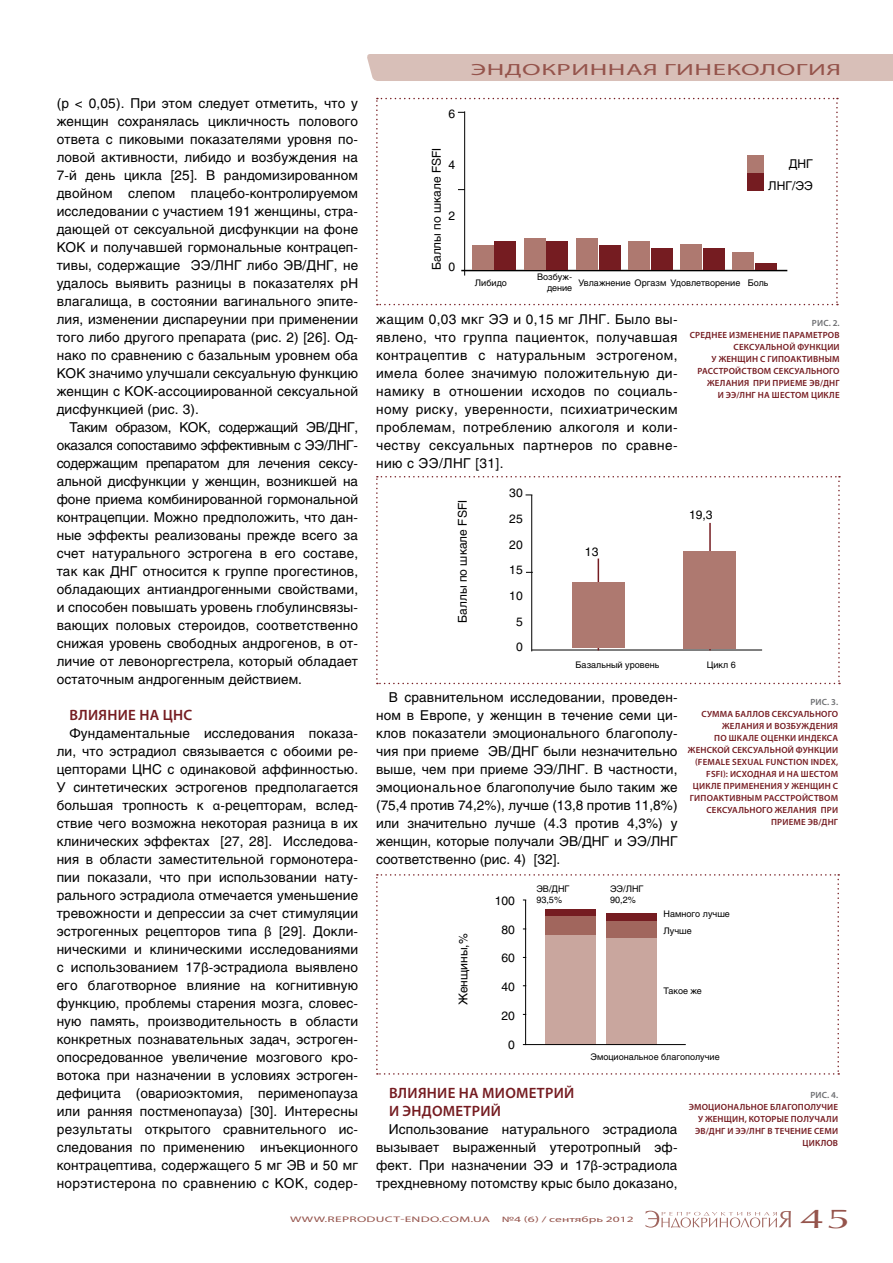
<style>
.page{position:relative;width:893px;height:1263px;background:#fff}
.page>*{position:absolute;margin:0;border:0;box-sizing:border-box;transform-origin:0 0}
.t1{font:27px "AG Opus High Resolution";color:#95544c;scale:1.67 1}
.t2{font:16.2px "Myriad Pro";letter-spacing:.02em;color:#95544c;scale:1.67 1}
.t3{font:600 15px/18px "Myriad Pro";letter-spacing:.02em;color:#751c21}
.t4{font:13.5px/18px "Helios";letter-spacing:.01em;color:#000;text-align:justify}
.t5{font:12px/25.7px "Helios";color:#000;text-align:center}
.t6{font:600 9px "Myriad Pro";letter-spacing:.02em;color:#751c21}
.t7{font:9px/10.8px "Helios";color:#000}
.t8{font:600 9px "Myriad Pro";color:#6d6e71}
.t9{font:8.1px "Myriad Pro";letter-spacing:.02em;color:#95544c;scale:1.67 1}
.t10{font:8.1px "Myriad Pro";color:#95544c;scale:1.67 1}
.s1{font-family:"Myriad Pro"}
</style>
<div class="page">
<svg style="left:645px;top:1211px;width:146px;height:17px"></svg>
<div style="left:367px;top:54px;width:526px;height:27px;background:#d8bfb8"></div>
<svg style="left:376px;top:874px;width:463px;height:201px"></svg>
<svg style="left:376px;top:98px;width:462px;height:207px"></svg>
<svg style="left:376px;top:476px;width:464px;height:208px"></svg>
<p class="t4" style="left:57px;top:94px;width:303px">(р &lt; 0,05). При этом следует отметить, что у женщин сохранялась цикличность полового ответа с пиковыми показателями уровня по&shy;ловой активности, либидо и возбуждения на 7-й день цикла [25]. В рандомизированном двойном слепом плацебо-контролируемом исследовании с участием 191 женщины, стра&shy;дающей от сексуальной дисфункции на фоне КОК и получавшей гормональные контрацеп&shy;тивы, содержащие ЭЭ/ЛНГ либо ЭВ/ДНГ, не удалось выявить разницы в показателях рН влагалища, в состоянии вагинального эпите&shy;лия, изменении диспареунии при применении того либо другого препарата (рис. 2) [26]. Од&shy;нако по сравнению с базальным уровнем оба КОК значимо улучшали сексуальную функцию женщин с КОК-ассоциированной сексуальной дисфункцией (рис. 3).</p>
<p class="t4" style="left:57px;top:418px;width:303px;text-indent:13px">Таким образом, КОК, содержащий ЭВ/ДНГ, оказался сопоставимо эффективным с ЭЭ/ЛНГ&shy;содержащим препаратом для лечения сексу&shy;альной дисфункции у женщин, возникшей на фоне приема комбинированной гормональной контрацепции. Можно предположить, что дан&shy;ные эффекты реализованы прежде всего за счет натурального эстрогена в его составе, так как ДНГ относится к группе прогестинов, обладающих антиандрогенными свойствами, и способен повышать уровень глобулинсвязы&shy;вающих половых стероидов, соответственно снижая уровень свободных андрогенов, в от&shy;личие от левоноргестрела, который обладает остаточным андрогенным действием.</p>
<p class="t3" style="left:70px;top:706px;width:124px">ВЛИЯНИЕ НА ЦНС</p>
<p class="t4" style="left:57px;top:724px;width:303px;text-indent:13px">Фундаментальные исследования показа&shy;ли, что эстрадиол связывается с обоими ре&shy;цепторами ЦНС с одинаковой аффинностью.<br>У синтетических эстрогенов предполагается большая тропность к <span class="s1">Α</span>-рецепторам, вслед&shy;ствие чего возможна некоторая разница в их клинических эффектах [27, 28]. Исследова&shy;ния в области заместительной гормонотера&shy;пии показали, что при использовании нату&shy;рального эстрадиола отмечается уменьшение тревожности и депрессии за счет стимуляции эстрогенных рецепторов типа <span class="s1">Β</span> [29]. Докли&shy;ническими и клиническими исследованиями с использованием 17<span class="s1">Β</span>-эстрадиола выявлено его благотворное влияние на когнитивную функцию, проблемы старения мозга, словес&shy;ную память, производительность в области конкретных познавательных задач, эстроген&shy;опосредованное увеличение мозгового кро&shy;вотока при назначении в условиях эстроген&shy;дефицита (овариоэктомия, перименопауза или ранняя постменопауза) [30]. Интересны результаты открытого сравнительного ис&shy;следования по применению инъекционного контрацептива, содержащего 5 мг ЭВ и 50 мг норэтистерона по сравнению с КОК, содер-</p>
<p class="t5" style="left:449px;top:101px;width:8px">6</p>
<p class="t5" style="left:424px;top:270px;width:124px;rotate:-90deg">Баллы по шкале FSFI</p>
<p class="t5" style="left:449px;top:152px;width:8px">4</p>
<p class="t5" style="left:449px;top:203px;width:8px">2</p>
<p class="t5" style="left:449px;top:254px;width:8px">0</p>
<p class="t2" style="left:471px;top:60px;width:223px">ЭНДОКРИННАЯ ГИНЕКОЛОГИЯ</p>
<p class="t5" style="left:789px;top:151px;width:25px">ДНГ</p>
<p class="t5" style="left:768px;top:172px;width:46px">ЛНГ/ЭЭ</p>
<p class="t7" style="left:475px;top:277px;width:33px">Либидо</p>
<p class="t7" style="left:537px;top:272px;width:37px;text-align:right">Возбуж&shy;дение</p>
<p class="t7" style="left:579px;top:277px;width:191px">Увлажнение Оргазм Удовлетворение Боль</p>
<p class="t4" style="left:376px;top:310px;width:303px">жащим 0,03 мкг ЭЭ и 0,15 мг ЛНГ. Было вы&shy;явлено, что группа пациенток, получавшая контрацептив с натуральным эстрогеном, имела более значимую положительную ди&shy;намику в отношении исходов по социаль&shy;ному риску, уверенности, психиатрическим проблемам, потреблению алкоголя и коли&shy;честву сексуальных партнеров по сравне&shy;нию с ЭЭ/ЛНГ [31].</p>
<p class="t5" style="left:450px;top:623px;width:124px;rotate:-90deg">Баллы по шкале FSFI</p>
<p class="t5" style="left:509px;top:480px;width:15px">30<br>25<br>20<br>15<br>10<br>5<br>0</p>
<p class="t5" style="left:585px;top:539px;width:15px">13</p>
<p class="t8" style="left:812px;top:317px;width:29px">РИС. 2.</p>
<p class="t6" style="left:690px;top:329px;width:12px">СРЕДНЕЕ</p>
<p class="t6" style="left:729px;top:329px;width:7px">ИЗМЕНЕНИЕ</p>
<p class="t6" style="left:783px;top:329px;width:7px">ПАРАМЕТРОВ</p>
<p class="t6" style="left:733px;top:341px;width:7px">СЕКСУАЛЬНОЙ</p>
<p class="t6" style="left:797px;top:341px;width:7px">ФУНКЦИИ</p>
<p class="t6" style="left:712px;top:353px;width:22px">У ЖЕНЩИН</p>
<p class="t6" style="left:760px;top:353px;width:15px">С ГИПОАКТИВНЫМ</p>
<p class="t6" style="left:697px;top:365px;width:7px">РАССТРОЙСТВОМ</p>
<p class="t6" style="left:773px;top:365px;width:7px">СЕКСУАЛЬНОГО</p>
<p class="t6" style="left:707px;top:377px;width:15px">ЖЕЛАНИЯ</p>
<p class="t6" style="left:753px;top:377px;width:7px">ПРИ</p>
<p class="t6" style="left:773px;top:377px;width:7px">ПРИЕМЕ</p>
<p class="t6" style="left:809px;top:377px;width:32px">ЭВ/ДНГ</p>
<p class="t6" style="left:718px;top:389px;width:69px">И ЭЭ/ЛНГ НА ШЕСТОМ</p>
<p class="t6" style="left:811px;top:389px;width:7px">ЦИКЛЕ</p>
<p class="t5" style="left:689px;top:502px;width:25px">19,3</p>
<p class="t7" style="left:576px;top:660px;width:85px">Базальный уровень</p>
<p class="t7" style="left:707px;top:660px;width:31px">Цикл 6</p>
<p class="t4" style="left:376px;top:688px;width:303px;text-indent:13px">В сравнительном исследовании, проведен&shy;ном в Европе, у женщин в течение семи ци&shy;клов показатели эмоционального благополу&shy;чия при приеме ЭВ/ДНГ были незначительно выше, чем при приеме ЭЭ/ЛНГ. В частности, эмоциональное благополучие было таким же (75,4 против 74,2%), лучше (13,8 против 11,8%) или значительно лучше (4.3 против 4,3%) у женщин, которые получали ЭВ/ДНГ и ЭЭ/ЛНГ соответственно (рис. 4) [32].</p>
<p class="t8" style="left:810px;top:696px;width:29px">РИС. 3.</p>
<p class="t6" style="left:701px;top:708px;width:14px">СУММА</p>
<p class="t6" style="left:735px;top:708px;width:7px">БАЛЛОВ</p>
<p class="t6" style="left:772px;top:708px;width:7px">СЕКСУАЛЬНОГО</p>
<p class="t6" style="left:722px;top:720px;width:15px">ЖЕЛАНИЯ</p>
<p class="t6" style="left:766px;top:720px;width:15px">И ВОЗБУ</p>
<p class="t6" style="left:801px;top:720px;width:15px">ЖДЕНИЯ</p>
<p class="t6" style="left:714px;top:732px;width:29px">ПО ШКАЛЕ</p>
<p class="t6" style="left:761px;top:732px;width:7px">ОЦЕНКИ</p>
<p class="t6" style="left:798px;top:732px;width:7px">ИНДЕКСА</p>
<p class="t6" style="left:688px;top:744px;width:15px">ЖЕНСКОЙ</p>
<p class="t6" style="left:732px;top:744px;width:7px">СЕКСУАЛЬНОЙ</p>
<p class="t6" style="left:796px;top:744px;width:7px">ФУНКЦИИ</p>
<p class="t6" style="left:695px;top:756px;width:145px">(FEMALE SEXUAL FUNCTION INDEX,</p>
<p class="t6" style="left:706px;top:768px;width:31px">FSFI): ИСХОДНАЯ</p>
<p class="t6" style="left:779px;top:768px;width:37px">И НА ШЕСТОМ</p>
<p class="t6" style="left:693px;top:780px;width:7px">ЦИКЛЕ</p>
<p class="t6" style="left:723px;top:780px;width:7px">ПРИМЕНЕНИЯ</p>
<p class="t6" style="left:784px;top:780px;width:22px">У ЖЕНЩИН</p>
<p class="t6" style="left:833px;top:780px;width:6px">С</p>
<p class="t6" style="left:690px;top:792px;width:7px">ГИПОАКТИВНЫМ</p>
<p class="t6" style="left:764px;top:792px;width:7px">РАССТРОЙСТВОМ</p>
<p class="t6" style="left:706px;top:804px;width:7px">СЕКСУАЛЬНОГО</p>
<p class="t6" style="left:775px;top:804px;width:15px">ЖЕЛАНИЯ</p>
<p class="t6" style="left:821px;top:804px;width:7px">ПРИ</p>
<p class="t6" style="left:771px;top:816px;width:7px">ПРИЕМЕ</p>
<p class="t6" style="left:808px;top:816px;width:32px">ЭВ/ДНГ</p>
<p class="t5" style="left:450px;top:1005px;width:73px;rotate:-90deg">Женщины,%</p>
<p class="t5" style="left:495px;top:887px;width:22px">100</p>
<p class="t5" style="left:501px;top:916px;width:15px">80</p>
<p class="t5" style="left:501px;top:945px;width:15px">60</p>
<p class="t5" style="left:501px;top:974px;width:15px">40</p>
<p class="t5" style="left:501px;top:1003px;width:15px">20</p>
<p class="t5" style="left:508px;top:1031px;width:8px">0</p>
<p class="t7" style="left:536px;top:883px;width:35px">ЭВ/ДНГ<br>93,5%</p>
<p class="t7" style="left:610px;top:883px;width:35px">ЭЭ/ЛНГ<br>90,2%</p>
<p class="t7" style="left:664px;top:909px;width:68px">Намного лучше</p>
<p class="t7" style="left:664px;top:926px;width:30px">Лучше</p>
<p class="t7" style="left:664px;top:985px;width:40px">Такое же</p>
<p class="t7" style="left:590px;top:1051px;width:131px">Эмоциональное благополучие</p>
<p class="t3" style="left:389px;top:1084px;width:187px">ВЛИЯНИЕ НА МИОМЕТРИЙ<br>И ЭНДОМЕТРИЙ</p>
<p class="t4" style="left:376px;top:1120px;width:303px;text-indent:13px">Использование натурального эстрадиола вызывает выраженный утеротропный эф&shy;фект. При назначении ЭЭ и 17<span class="s1">Β</span>-эстрадиола трехдневному потомству крыс было доказано,</p>
<p class="t8" style="left:810px;top:1089px;width:29px">РИС. 4.</p>
<p class="t6" style="left:689px;top:1101px;width:13px">ЭМОЦИОНАЛЬНОЕ</p>
<p class="t6" style="left:770px;top:1101px;width:7px">БЛАГОПОЛУЧИЕ</p>
<p class="t6" style="left:698px;top:1113px;width:22px">У ЖЕНЩИН</p>
<p class="t6" style="left:745px;top:1113px;width:11px">, КОТОРЫЕ</p>
<p class="t6" style="left:791px;top:1113px;width:7px">ПОЛУЧАЛИ</p>
<p class="t6" style="left:695px;top:1125px;width:86px">ЭВ/ДНГ И ЭЭ/ЛНГ В ТЕЧЕНИЕ</p>
<p class="t6" style="left:814px;top:1125px;width:7px">СЕМИ</p>
<p class="t6" style="left:802px;top:1137px;width:7px">ЦИКЛОВ</p>
<p class="t9" style="left:290px;top:1214px;width:121px">WWW.REPRODUCT-ENDO.COM.UA</p>
<p class="t10" style="left:502px;top:1214px;width:81px">№4 (6) / СЕНТЯБРЬ 2012</p>
<h1 class="t1" style="left:800px;top:1203px;width:32px">45</h1>
</div>
